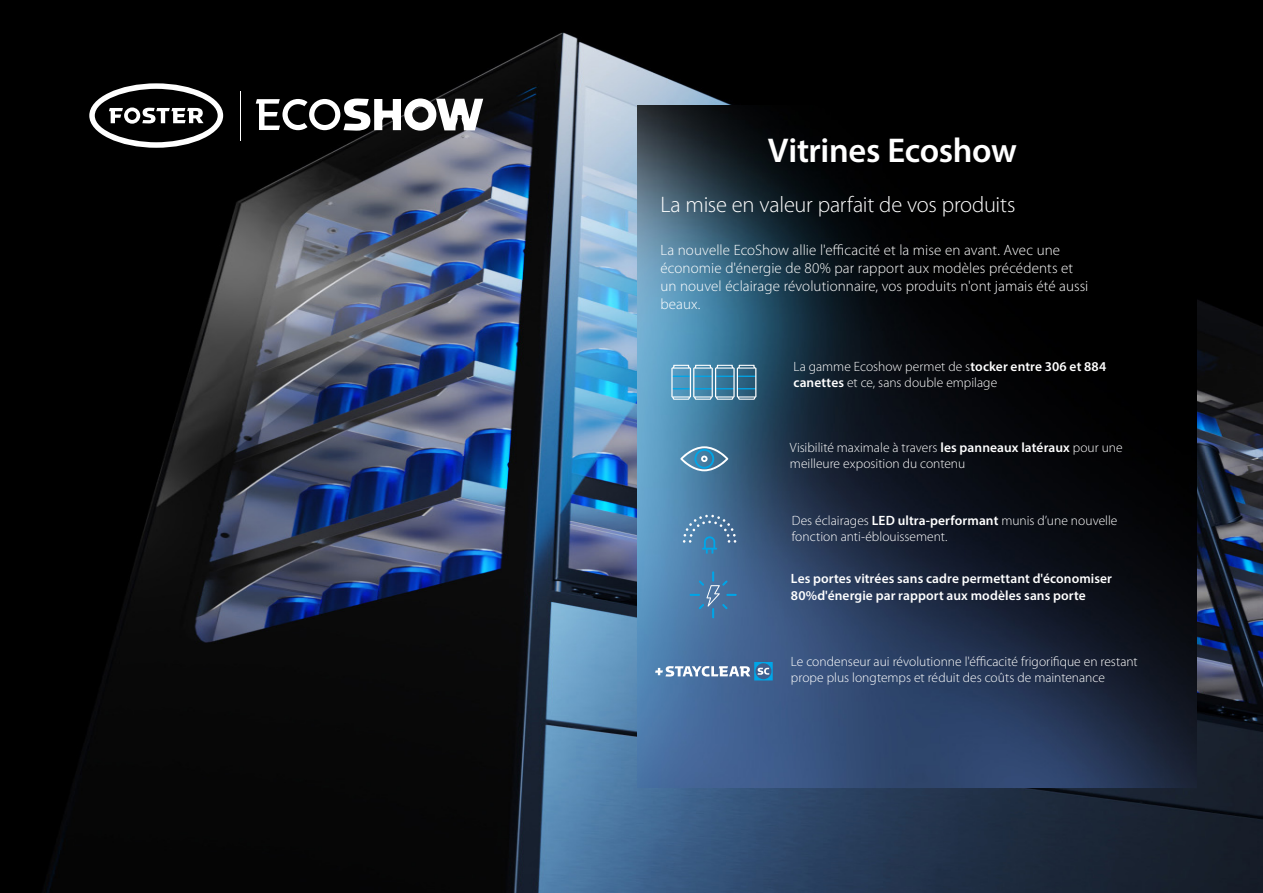
<style>
.page{position:relative;width:1263px;height:893px;background:#fff}
.page>*{position:absolute;margin:0;border:0;box-sizing:border-box;transform-origin:0 0}
.t1{font:600 34.5px "Myriad Pro";letter-spacing:-.01em;color:#fff}
.t2{font:300 22.5px "Myriad Pro";letter-spacing:-.01em;color:#fff}
.t3{font:300 15px/18px "Myriad Pro";letter-spacing:.005em;color:#fff}
.t4{font:300 13.5px/16.2px "Myriad Pro";color:#fff}
.t5{font:600 13.5px/16.2px "Myriad Pro";letter-spacing:.01em;color:#fff}
.s1{font-weight:600}
</style>
<div class="page">
<img style="left:0;top:0;width:1263px;height:893px">
<img style="left:638px;top:105px;width:558px;height:683px">
<svg style="left:671px;top:365px;width:85px;height:35px;background:#5f97b5"></svg>
<svg style="left:680px;top:446px;width:48px;height:25px"></svg>
<svg style="left:690px;top:571px;width:46px;height:47px;background:#4b7aa7"></svg>
<svg style="left:655px;top:662px;width:118px;height:18px"></svg>
<svg style="left:683px;top:515px;width:53px;height:39px;background:#5181aa"></svg>
<svg style="left:89px;top:83px;width:134px;height:65px"></svg>
<hr style="left:240px;top:91px;width:1px;height:49px;background:#fff">
<svg style="left:256px;top:98px;width:227px;height:33px"></svg>
<p class="t1" style="left:768px;top:128px;width:251px">Vitrines Ecoshow</p>
<p class="t2" style="left:660px;top:191px;width:357px">La mise en valeur parfait de vos produits</p>
<p class="t3" style="left:660px;top:241px;width:430px">La nouvelle EcoShow allie l'efficacité et la mise en avant. Avec une économie d'énergie de 80% par rapport aux modèles précédents et un nouvel éclairage révolutionnaire, vos produits n'ont jamais été aussi beaux.</p>
<p class="t4" style="left:793px;top:358px;width:314px">La gamme Ecoshow permet de s<span class="s1">tocker entre 306 et 884 canettes</span> et ce, sans double empilage</p>
<p class="t4" style="left:790px;top:439px;width:334px">Visibilité maximale à travers <span class="s1">les panneaux latéraux</span> pour une meilleure exposition du contenu</p>
<p class="t4" style="left:792px;top:512px;width:327px">Des éclairages <span class="s1">LED ultra-performant</span> munis d’une nouvelle fonction anti-éblouissement.</p>
<p class="t5" style="left:791px;top:570px;width:323px">Les portes vitrées sans cadre permettant d'économiser<br>80%d'énergie par rapport aux modèles sans porte</p>
<p class="t4" style="left:791px;top:653px;width:348px">Le condenseur aui révolutionne l'éfficacité frigorifique en restant prope plus longtemps et réduit des coûts de maintenance</p>
</div>
